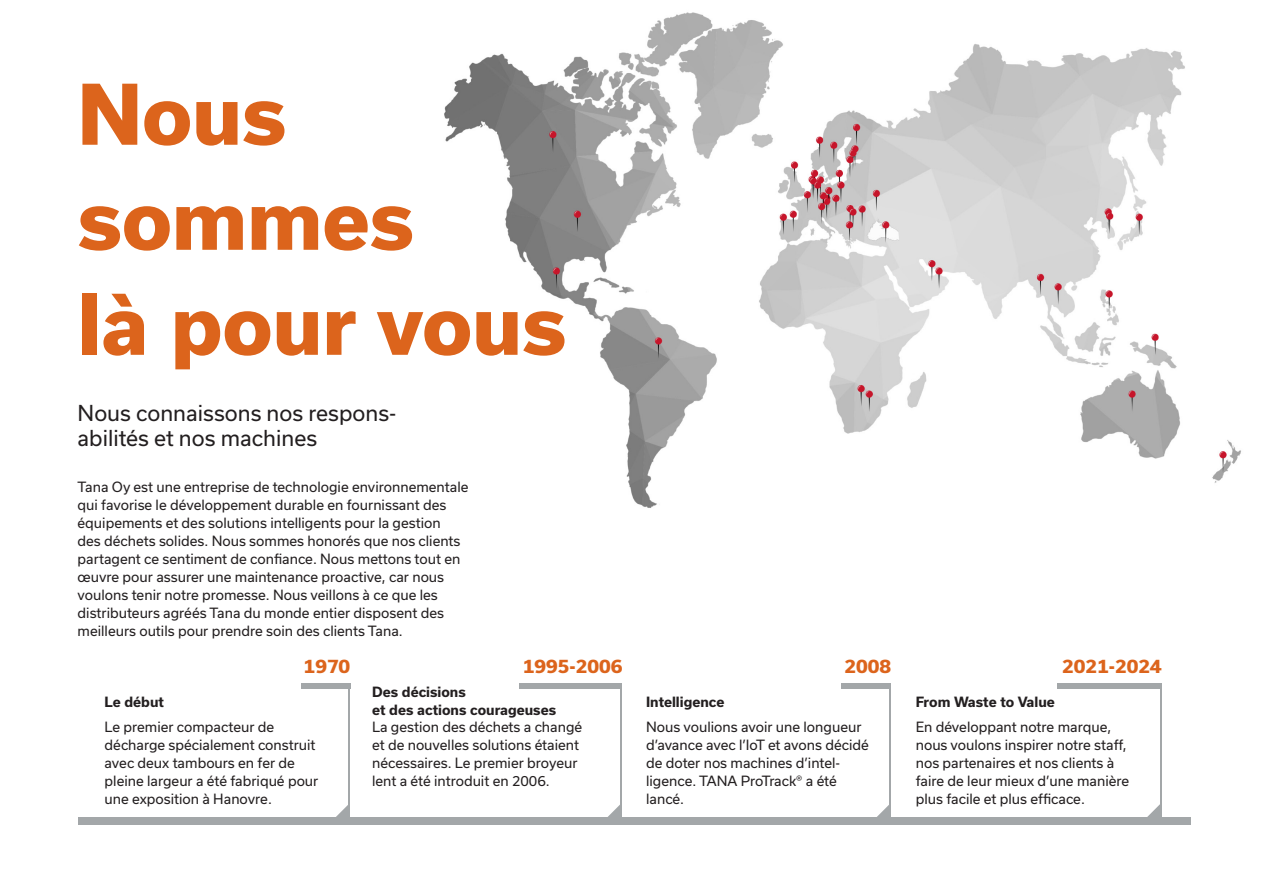
<style>
.page{position:relative;width:1263px;height:893px;background:#fff}
.page>*{position:absolute;margin:0;border:0;box-sizing:border-box;transform-origin:0 0}
.t1{font:800 79.5px/105px "Usual";color:#dc641c}
.t2{font:21px/25.5px "Usual";color:#231f20}
.t3{font:800 18px "Usual";color:#dc641c}
.t4{font:13.5px/18px "Usual";color:#231f20}
.t5{font:700 13.5px/18px "Usual";color:#231f20}
</style>
<div class="page">
<div style="left:78px;top:817px;width:1112px;height:8px;background:#a3a7a9"></div>
<div style="left:301px;top:683px;width:49px;height:5px;background:#a3a7a9"></div>
<div style="left:520px;top:683px;width:102px;height:5px;background:#a3a7a9"></div>
<div style="left:841px;top:683px;width:50px;height:5px;background:#a3a7a9"></div>
<div style="left:1057px;top:683px;width:105px;height:5px;background:#a3a7a9"></div>
<hr style="left:349px;top:687px;width:1px;height:131px;background:#a3a7a9">
<hr style="left:620px;top:687px;width:2px;height:131px;background:#a3a7a9">
<hr style="left:889px;top:687px;width:2px;height:131px;background:#a3a7a9">
<hr style="left:1160px;top:687px;width:2px;height:131px;background:#a3a7a9">
<svg style="left:336px;top:804px;width:13px;height:13px"></svg>
<svg style="left:608px;top:805px;width:12px;height:12px"></svg>
<svg style="left:877px;top:805px;width:12px;height:12px"></svg>
<svg style="left:1147px;top:804px;width:13px;height:13px"></svg>
<img style="left:444px;top:12px;width:797px;height:496px">
<h1 class="t1" style="left:78px;top:62px;width:490px">Nous sommes<br>là pour vous</h1>
<h2 class="t2" style="left:78px;top:400px;width:320px">Nous connaissons nos respons&shy;abilités et nos machines</h2>
<p class="t4" style="left:78px;top:477px;width:392px">Tana Oy est une entreprise de technologie environnementale qui favorise le développement durable en fournissant des équipements et des solutions intelligents pour la gestion<br>des déchets solides. Nous sommes honorés que nos clients partagent ce sentiment de confiance. Nous mettons tout en œuvre pour assurer une maintenance proactive, car nous voulons tenir notre promesse. Nous veillons à ce que les distributeurs agréés Tana du monde entier disposent des meilleurs outils pour prendre soin des clients Tana.</p>
<h3 class="t3" style="left:304px;top:656px;width:48px">1970</h3>
<h3 class="t3" style="left:523px;top:656px;width:101px">1995-2006</h3>
<h3 class="t3" style="left:844px;top:656px;width:48px">2008</h3>
<h3 class="t3" style="left:1062px;top:656px;width:101px">2021-2024</h3>
<p class="t5" style="left:105px;top:693px;width:61px">Le début</p>
<p class="t5" style="left:372px;top:683px;width:186px">Des décisions<br>et des actions courageuses</p>
<p class="t5" style="left:646px;top:693px;width:80px">Intelligence</p>
<p class="t5" style="left:916px;top:693px;width:141px">From Waste to Value</p>
<p class="t4" style="left:105px;top:718px;width:215px">Le premier compacteur de décharge spécialement construit avec deux tambours en fer de pleine largeur a été fabriqué pour une exposition à Hanovre.</p>
<p class="t4" style="left:372px;top:718px;width:212px">La gestion des déchets a changé et de nouvelles solutions étaient nécessaires. Le premier broyeur lent a été introduit en 2006.</p>
<p class="t4" style="left:646px;top:718px;width:224px">Nous voulions avoir une longueur d’avance avec l’IoT et avons décidé de doter nos machines d’intel&shy;ligence. TANA ProTrack® a été lancé.</p>
<p class="t4" style="left:916px;top:718px;width:215px">En développant notre marque, nous voulons inspirer notre staff, nos partenaires et nos clients à faire de leur mieux d’une manière plus facile et plus efficace.</p>
</div>
